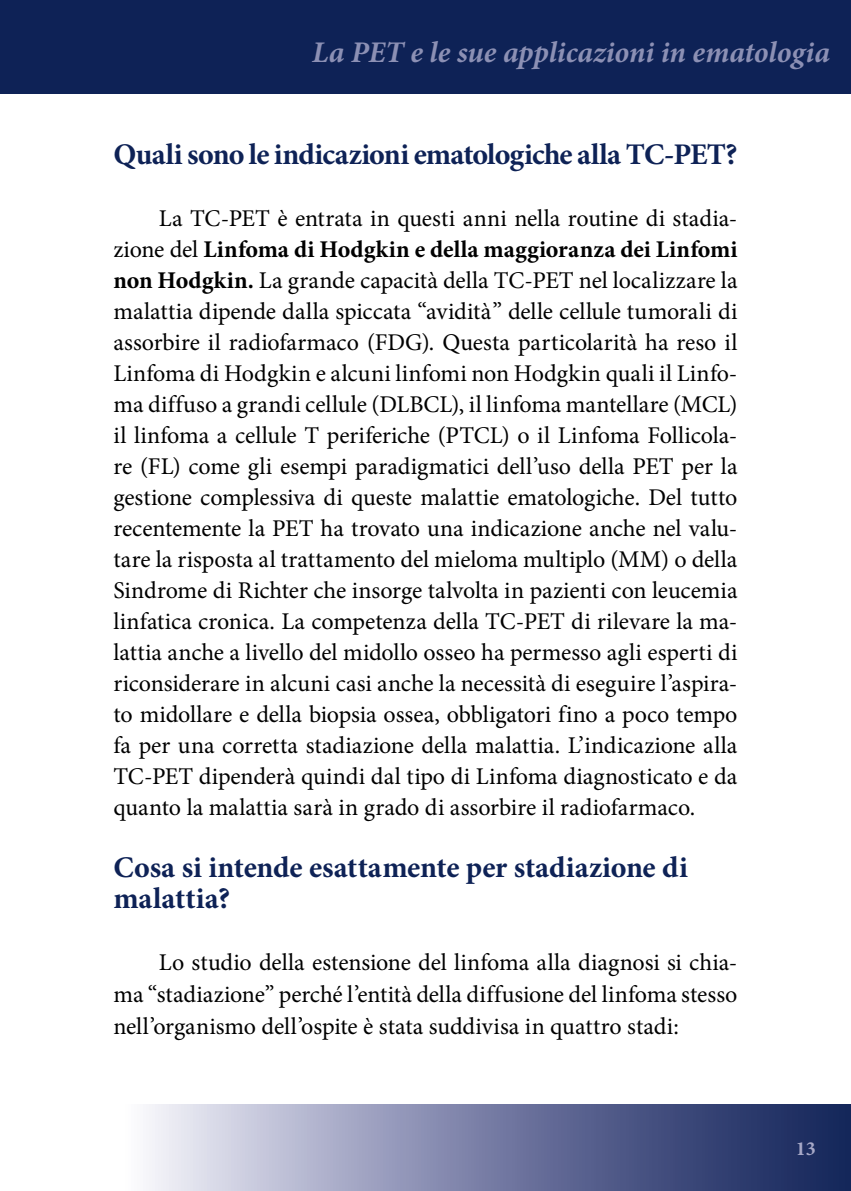
<style>
.page{position:relative;width:851px;height:1191px;background:#fff}
.page>*{position:absolute;margin:0;border:0;box-sizing:border-box;transform-origin:0 0}
.t1{font:700 30px/31px "Minion Pro";letter-spacing:-.01em;color:#0e2256}
.t2{font:italic 700 30px "Minion Pro";letter-spacing:-.005em;color:#8c90b4}
.t3{font:24px/31px "Minion Pro";letter-spacing:-.01em;color:#000;text-align:justify}
.t4{font:700 20px "Minion Pro";color:#a7a9c7}
.s1{font-weight:700}
</style>
<div class="page">
<div style="left:0;top:0;width:850px;height:94px;background:#0e2256"></div>
<div style="left:122px;top:1104px;width:728px;height:87px;background:linear-gradient(to right,#f3f1fc,#081854)"></div>
<p class="t2" style="left:312px;top:31px;width:519px">La PET e le sue applicazioni in ematologia</p>
<p class="t1" style="left:113px;top:138px;width:625px">Quali sono le indicazioni ematologiche alla TC-PET?</p>
<p class="t3" style="left:113px;top:202px;width:625px;text-indent:45px">La TC-PET è entrata in questi anni nella routine di stadia&shy;zione del <span class="s1">Linfoma di Hodgkin e della maggioranza dei Linfomi non Hodgkin.</span> La grande capacità della TC-PET nel localizzare la malattia dipende dalla spiccata “avidità” delle cellule tumorali di assorbire il radiofarmaco (FDG). Questa particolarità ha reso il Linfoma di Hodgkin e alcuni linfomi non Hodgkin quali il Linfo&shy;ma diffuso a grandi cellule (DLBCL), il linfoma mantellare (MCL) il linfoma a cellule T periferiche (PTCL) o il Linfoma Follicola&shy;re (FL) come gli esempi paradigmatici dell’uso della PET per la gestione complessiva di queste malattie ematologiche. Del tutto recentemente la PET ha trovato una indicazione anche nel valu&shy;tare la risposta al trattamento del mieloma multiplo (MM) o della Sindrome di Richter che insorge talvolta in pazienti con leucemia linfatica cronica. La competenza della TC-PET di rilevare la ma&shy;lattia anche a livello del midollo osseo ha permesso agli esperti di riconsiderare in alcuni casi anche la necessità di eseguire l’aspira&shy;to midollare e della biopsia ossea, obbligatori fino a poco tempo fa per una corretta stadiazione della malattia. L’indicazione alla TC-PET dipenderà quindi dal tipo di Linfoma diagnosticato e da quanto la malattia sarà in grado di assorbire il radiofarmaco.</p>
<p class="t1" style="left:113px;top:851px;width:575px">Cosa si intende esattamente per stadiazione di malattia?</p>
<p class="t3" style="left:113px;top:946px;width:625px;line-height:32px;text-indent:45px">Lo studio della estensione del linfoma alla diagnosi si chia&shy;ma “stadiazione” perché l’entità della diffusione del linfoma stesso nell’organismo dell’ospite è stata suddivisa in quattro stadi:</p>
<p class="t4" style="left:795px;top:1134px;width:21px">13</p>
</div>
